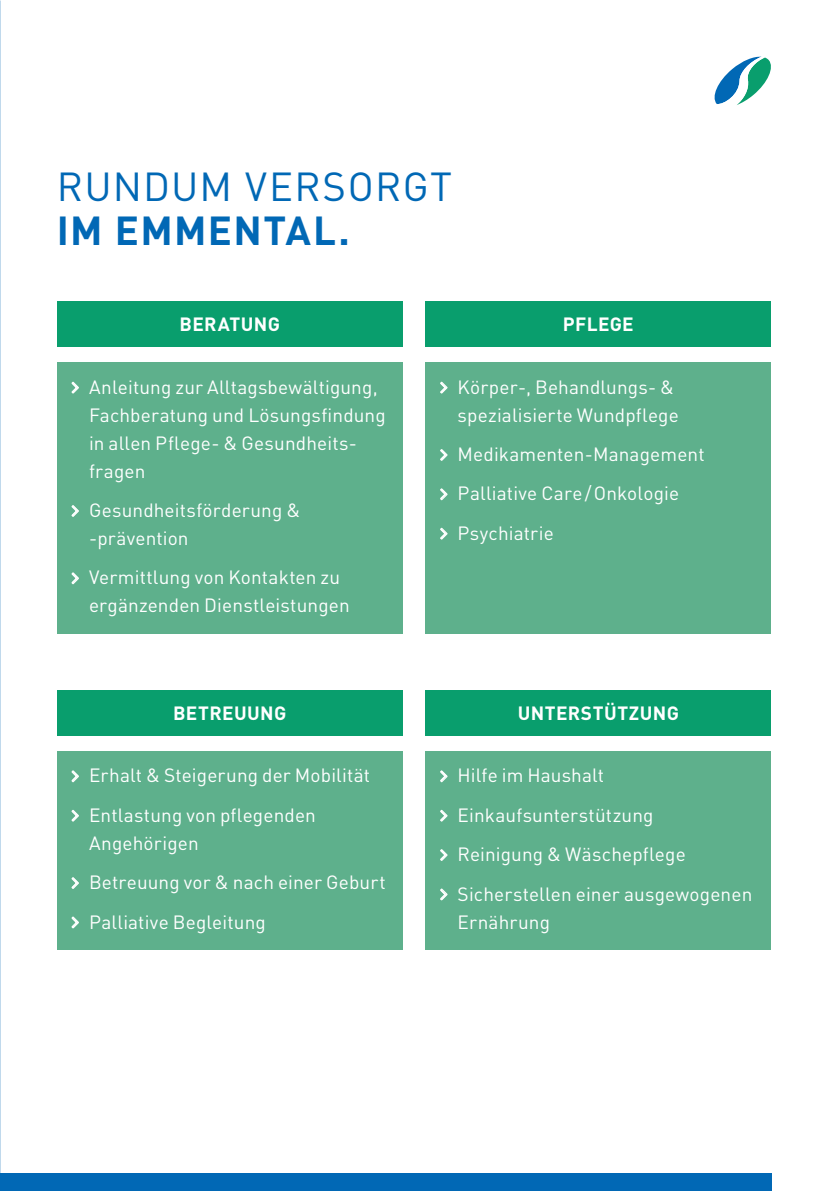
<style>
.page{position:relative;width:828px;height:1191px;background:#fff}
.page>*{position:absolute;margin:0;border:0;box-sizing:border-box;transform-origin:0 0}
.t1{font:40px "DIN Pro";letter-spacing:.03em;color:#0168b5}
.t2{font:700 40px "DIN Pro";letter-spacing:.035em;color:#0168b5}
.t3{font:19px/39.4px "DIN Pro";letter-spacing:.01em;color:#fff}
.t4{font:700 19px "DIN Pro";letter-spacing:.02em;color:#fff}
</style>
<div class="page">
<div style="left:0;top:1174px;width:771px;height:17px;background:#0168b5"></div>
<div style="left:57px;top:301px;width:346px;height:46px;background:#099e6d"></div>
<div style="left:57px;top:362px;width:346px;height:271px;background:#5eb08c"></div>
<div style="left:425px;top:301px;width:346px;height:46px;background:#099e6d"></div>
<div style="left:425px;top:362px;width:346px;height:271px;background:#5eb08c"></div>
<div style="left:57px;top:690px;width:346px;height:45px;background:#099e6d"></div>
<div style="left:57px;top:751px;width:346px;height:198px;background:#5eb08c"></div>
<div style="left:425px;top:690px;width:346px;height:45px;background:#099e6d"></div>
<div style="left:425px;top:751px;width:346px;height:198px;background:#5eb08c"></div>
<svg style="left:714px;top:56px;width:57px;height:49px"></svg>
<svg style="left:71px;top:381px;width:8px;height:13px"></svg>
<svg style="left:71px;top:505px;width:8px;height:12px"></svg>
<svg style="left:71px;top:572px;width:8px;height:13px"></svg>
<svg style="left:440px;top:381px;width:8px;height:13px"></svg>
<svg style="left:440px;top:449px;width:8px;height:12px"></svg>
<svg style="left:440px;top:488px;width:8px;height:13px"></svg>
<svg style="left:440px;top:527px;width:8px;height:13px"></svg>
<svg style="left:71px;top:770px;width:8px;height:13px"></svg>
<svg style="left:71px;top:810px;width:8px;height:12px"></svg>
<svg style="left:71px;top:877px;width:8px;height:12px"></svg>
<svg style="left:71px;top:916px;width:8px;height:13px"></svg>
<svg style="left:440px;top:770px;width:8px;height:13px"></svg>
<svg style="left:440px;top:809px;width:8px;height:13px"></svg>
<svg style="left:440px;top:849px;width:8px;height:12px"></svg>
<svg style="left:440px;top:888px;width:8px;height:13px"></svg>
<h1 class="t1" style="left:57px;top:159px;width:397px">RUNDUM VERSORGT</h1>
<h1 class="t2" style="left:57px;top:203px;width:294px">IM EMMENTAL.</h1>
<p class="t4" style="left:180px;top:311px;width:102px">BERATUNG</p>
<p class="t4" style="left:563px;top:311px;width:73px">PFLEGE</p>
<p class="t3" style="left:89px;top:372px;width:298px;line-height:28px">Anleitung zur Alltagsbewältigung,<br>Fachberatung und Lösungsfindung in allen Pflege- &amp; Gesundheits&shy;fragen</p>
<p class="t3" style="left:89px;top:495px;width:213px;line-height:28px">Gesundheitsförderung &amp; -prävention</p>
<p class="t3" style="left:89px;top:563px;width:262px;line-height:28px">Vermittlung von Kontakten zu ergänzenden Dienstleistungen</p>
<p class="t4" style="left:173px;top:700px;width:115px">BETREUUNG</p>
<p class="t3" style="left:89px;top:755px;width:283px">Erhalt &amp; Steigerung der Mobilität<br>Entlastung von pflegenden</p>
<p class="t3" style="left:89px;top:822px;width:298px">Angehörigen<br>Betreuung vor &amp; nach einer Geburt<br>Palliative Begleitung</p>
<p class="t3" style="left:458px;top:372px;width:223px;line-height:28px">Körper-, Behandlungs- &amp; spezialisierte Wundpflege</p>
<p class="t3" style="left:458px;top:434px;width:248px">Medikamenten-Management<br>Palliative Care/Onkologie<br>Psychiatrie</p>
<p class="t4" style="left:518px;top:700px;width:163px">UNTERSTÜTZUNG</p>
<p class="t3" style="left:458px;top:755px;width:296px">Hilfe im Haushalt<br>Einkaufsunterstützung<br>Reinigung &amp; Wäschepflege<br>Sicherstellen einer ausgewogenen</p>
<p class="t3" style="left:458px;top:901px;width:94px">Ernährung</p>
</div>
